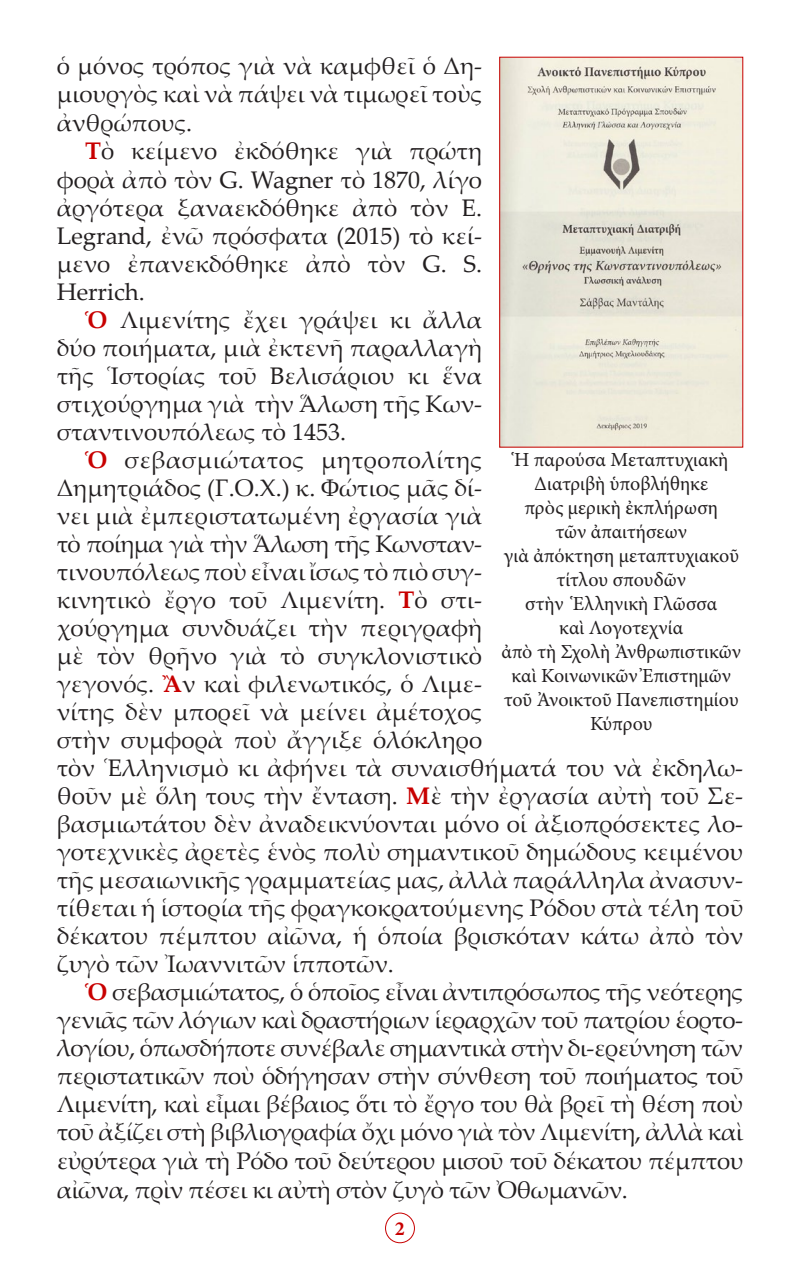
<style>
.page{position:relative;width:800px;height:1270px;background:#fff}
.page>*{position:absolute;margin:0;border:0;box-sizing:border-box;transform-origin:0 0}
.t1{font:24px/28px "Palatino Linotype";color:#231f20;text-align:justify}
.t2{font:20px/24px "Minion Pro";color:#231f20;text-align:center}
.t3{font:700 20px "Minion Pro";color:#c80000}
.s1{font-weight:700;color:#c80000}
</style>
<div class="page">
<div style="left:385px;top:1213px;width:30px;height:30px;border:1px solid #c80000;border-radius:50%"></div>
<img style="left:501px;top:59px;width:240px;height:387px">
<div style="left:499px;top:57px;width:244px;height:391px;border:1px solid #c80000"></div>
<p class="t1" style="left:57px;top:51px;width:427px">ὁ μόνος τρόπος γιὰ νὰ καμφθεῖ ὁ Δη&shy;μιουργὸς καὶ νὰ πάψει νὰ τιμωρεῖ τοὺς ἀνθρώπους.</p>
<p class="t1" style="left:57px;top:136px;width:427px;text-indent:28px"><span class="s1">Τ</span>ὸ κείμενο ἐκδόθηκε γιὰ πρώτη φορὰ ἀπὸ τὸν G. Wagner τὸ 1870, λίγο ἀργότερα ξαναεκδόθηκε ἀπὸ τὸν E.<br>Legrand, ἐνῶ πρόσφατα (2015) τὸ κεί&shy;μενο ἐπανεκδόθηκε ἀπὸ τὸν G. S.<br>Herrich.</p>
<p class="t1" style="left:57px;top:305px;width:427px;text-indent:28px"><span class="s1">Ὁ</span> Λιμενίτης ἔχει γράψει κι ἄλλα δύο ποιήματα, μιὰ ἐκτενῆ παραλλαγὴ τῆς Ἱστορίας τοῦ Βελισάριου κι ἕνα στιχούργημα γιὰ τὴν Ἅλωση τῆς Κων&shy;σταντινουπόλεως τὸ 1453.</p>
<p class="t1" style="left:57px;top:445px;width:427px;text-indent:28px"><span class="s1">Ὁ</span> σεβασμιώτατος μητροπολίτης Δημητριάδος (Γ.Ο.Χ.) κ. Φώτιος μᾶς δί&shy;νει μιὰ ἐμπεριστατωμένη ἐργασία γιὰ τὸ ποίημα γιὰ τὴν Ἅλωση τῆς Κωνσταν-</p>
<p class="t1" style="left:57px;top:557px;width:688px;text-align:left">τινουπόλεως ποὺ εἶναι ἴσως τὸ πιὸ συγ-<br>κινητικὸ ἔργο τοῦ Λιμενίτη. <span class="s1">Τ</span>ὸ στι-<br>χούργημα συνδυάζει τὴν περιγραφὴ<br>μὲ τὸν θρῆνο γιὰ τὸ συγκλονιστικὸ<br>γεγονός. <span class="s1">Ἂ</span>ν καὶ φιλενωτικός, ὁ Λιμε-<br>νίτης δὲν μπορεῖ νὰ μείνει ἀμέτοχος<br>στὴν συμφορὰ ποὺ ἄγγιξε ὁλόκληρο<br>τὸν Ἑλληνισμὸ κι ἀφήνει τὰ συναισθήματά του νὰ ἐκδηλω&shy;θοῦν μὲ ὅλη τους τὴν ἔνταση. <span class="s1">Μ</span>ὲ τὴν ἐργασία αὐτὴ τοῦ Σε&shy;βασμιωτάτου δὲν ἀναδεικνύονται μόνο οἱ ἀξιοπρόσεκτες λο&shy;γοτεχνικὲς ἀρετὲς ἑνὸς πολὺ σημαντικοῦ δημώδους κειμένου τῆς μεσαιωνικῆς γραμματείας μας, ἀλλὰ παράλληλα ἀνασυν-</p>
<p class="t1" style="left:57px;top:893px;width:688px">τίθεται ἡ ἱστορία τῆς φραγκοκρατούμενης Ρόδου στὰ τέλη τοῦ δέκατου πέμπτου αἰῶνα, ἡ ὁποία βρισκόταν κάτω ἀπὸ τὸν ζυγὸ τῶν Ἰωαννιτῶν ἱπποτῶν.</p>
<p class="t1" style="left:57px;top:977px;width:688px;text-indent:28px"><span class="s1">Ὁ</span> σεβασμιώτατος, ὁ ὁποῖος εἶναι ἀντιπρόσωπος τῆς νεότερης γενιᾶς τῶν λόγιων καὶ δραστήριων ἱεραρχῶν τοῦ πατρίου ἑορτο&shy;λογίου, ὁπωσδήποτε συνέβαλε σημαντικὰ στὴν δι-ερεύνηση τῶν περιστατικῶν ποὺ ὁδήγησαν στὴν σύνθεση τοῦ ποιήματος τοῦ Λιμενίτη, καὶ εἶμαι βέβαιος ὅτι τὸ ἔργο του θὰ βρεῖ τὴ θέση ποὺ τοῦ ἀξίζει στὴ βιβλιογραφία ὄχι μόνο γιὰ τὸν Λιμενίτη, ἀλλὰ καὶ εὐρύτερα γιὰ τὴ Ρόδο τοῦ δεύτερου μισοῦ τοῦ δέκατου πέμπτου αἰῶνα, πρὶν πέσει κι αὐτὴ στὸν ζυγὸ τῶν Ὀθωμανῶν.</p>
<p class="t2" style="left:514px;top:447px;width:216px">Ἡ παρούσα Μεταπτυχιακὴ<br>Διατριβὴ ὑποβλήθηκε</p>
<p class="t2" style="left:524px;top:495px;width:195px">πρὸς μερικὴ ἐκπλήρωση</p>
<p class="t2" style="left:556px;top:519px;width:133px">τῶν ἀπαιτήσεων</p>
<p class="t2" style="left:503px;top:543px;width:237px">γιὰ ἀπόκτηση μεταπτυχιακοῦ τίτλου σπουδῶν</p>
<p class="t2" style="left:525px;top:591px;width:194px">στὴν Ἑλληνικὴ Γλῶσσα</p>
<p class="t2" style="left:559px;top:615px;width:126px">καὶ Λογοτεχνία</p>
<p class="t2" style="left:501px;top:639px;width:241px">ἀπὸ τὴ Σχολὴ Ἀνθρωπιστικῶν καὶ Κοινωνικῶν Ἐπιστημῶν τοῦ Ἀνοικτοῦ Πανεπιστημίου<br>Κύπρου</p>
<p class="t3" style="left:395px;top:1214px;width:11px">2</p>
</div>
